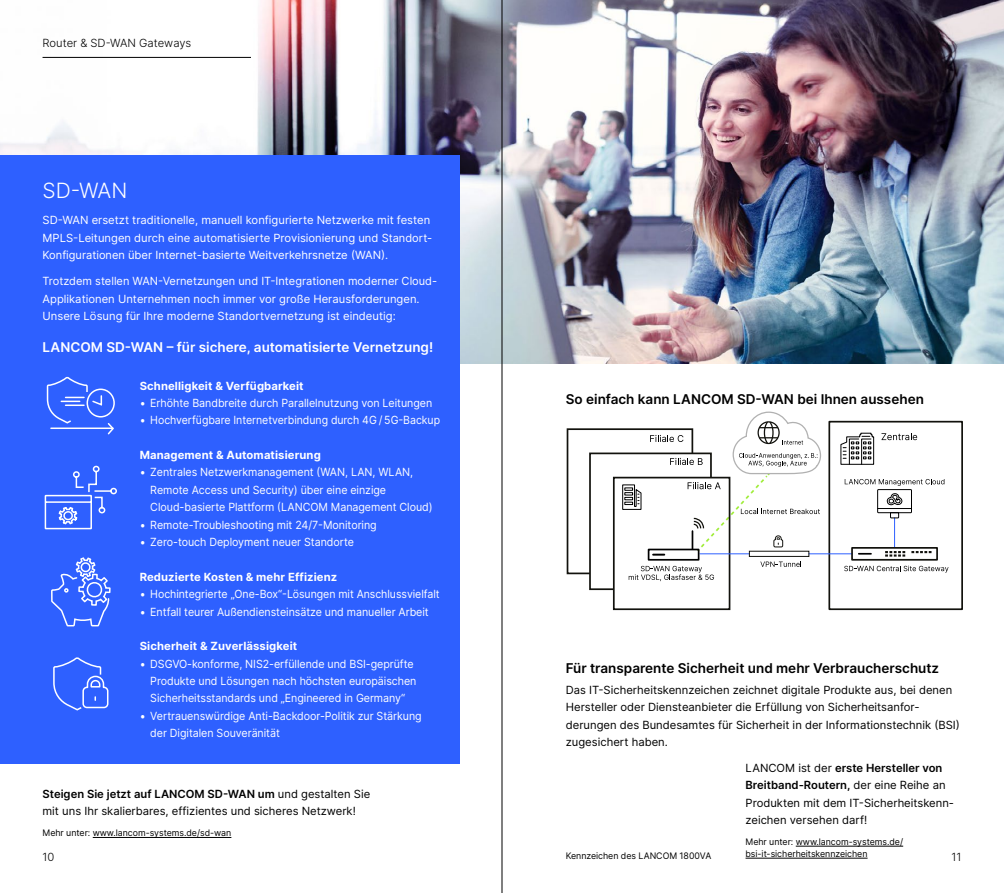
<style>
.page{position:relative;width:1004px;height:893px;background:#fff}
.page>*{position:absolute;margin:0;border:0;box-sizing:border-box;transform-origin:0 0}
.t1{font:300 21px "Inter";color:#fff}
.t2{font:600 13.5px "Inter";color:#000}
.t3{font:600 13.5px "Inter";color:#fff}
.t4{font:11.25px/17.4px "Inter";letter-spacing:-.005em;color:#fff;scale:.95 1}
.t5{font:11.25px/17.4px "Inter";color:#000}
.t6{font:11.25px/17.4px "Inter";letter-spacing:-.005em;color:#fff}
.t7{font:700 11.25px "Inter";letter-spacing:.01em;color:#fff}
.t8{font:11.25px "Inter";letter-spacing:-.005em;color:#fff;scale:.94 1}
.t9{font:300 11.25px "Inter";color:#000}
.t10{font:9px/12px "Inter";letter-spacing:-.005em;color:#000}
.s1{font-weight:600}
</style>
<div class="page">
<img style="left:0;top:0;width:1003px;height:363px">
<div style="left:0;top:155px;width:459px;height:608px;background:#2e60ff"></div>
<div style="left:613px;top:477px;width:117px;height:133px;border:2px solid #12120d"></div>
<div style="left:828px;top:421px;width:134px;height:189px;border:2px solid #12120d"></div>
<hr style="left:808px;top:553px;width:44px;height:1px;background:#2e60ff">
<div style="left:851px;top:547px;width:86px;height:14px;border:2px solid #12120d"></div>
<svg style="left:912px;top:551px;width:18px;height:3px"></svg>
<svg style="left:858px;top:553px;width:13px;height:2px"></svg>
<svg style="left:840px;top:432px;width:34px;height:33px"></svg>
<svg style="left:886px;top:513px;width:18px;height:44px"></svg>
<div style="left:877px;top:489px;width:34px;height:24px;border:1px solid #000"></div>
<hr style="left:877px;top:508px;width:34px;height:1px;background:#000">
<svg style="left:886px;top:493px;width:16px;height:12px"></svg>
<svg style="left:881px;top:433px;width:36px;height:7px"></svg>
<svg style="left:844px;top:566px;width:104px;height:7px"></svg>
<svg style="left:844px;top:479px;width:100px;height:7px"></svg>
<svg style="left:566px;top:411px;width:255px;height:180px"></svg>
<svg style="left:46px;top:376px;width:69px;height:59px"></svg>
<svg style="left:44px;top:465px;width:73px;height:162px"></svg>
<svg style="left:53px;top:657px;width:56px;height:54px"></svg>
<hr style="left:93px;top:837px;width:138px;height:1px;background:#000">
<hr style="left:795px;top:846px;width:108px;height:1px;background:#000">
<hr style="left:745px;top:858px;width:122px;height:1px;background:#000">
<hr style="left:501px;top:0;width:1px;height:893px;background:#000">
<hr style="left:43px;top:57px;width:208px;height:1px;background:#000">
<p class="t9" style="left:43px;top:35px;width:150px">Router &amp; SD-WAN Gateways</p>
<h1 class="t1" style="left:43px;top:176px;width:86px">SD-WAN</h1>
<p class="t6" style="left:43px;top:211px;width:391px">SD-WAN ersetzt traditionelle, manuell konfigurierte Netzwerke mit festen<br>MPLS-Leitungen durch eine automatisierte Provisionierung und Standort-<br>Konfigurationen über Internet-basierte Weitverkehrsnetze (WAN).</p>
<p class="t6" style="left:43px;top:272px;width:396px">Trotzdem stellen WAN-Vernetzungen und IT-Integrationen moderner Cloud-<br>Applikationen Unternehmen noch immer vor große Herausforderungen.<br>Unsere Lösung für Ihre moderne Standortvernetzung ist eindeutig:</p>
<p class="t3" style="left:43px;top:337px;width:392px">LANCOM SD-WAN – für sichere, automatisierte Vernetzung!</p>
<p class="t7" style="left:140px;top:377px;width:165px">Schnelligkeit &amp; Verfügbarkeit</p>
<p class="t4" style="left:140px;top:394px;width:309px">• Erhöhte Bandbreite durch Parallelnutzung von Leitungen</p>
<p class="t8" style="left:140px;top:412px;width:321px">• Hochverfügbare Internetverbindung durch 4G / 5G-Backup</p>
<p class="t7" style="left:140px;top:446px;width:183px">Management &amp; Automatisierung</p>
<p class="t4" style="left:150px;top:463px;width:299px;text-indent:-11px">• Zentrales Netzwerkmanagement (WAN, LAN, WLAN,<br>Remote Access und Security) über eine einzige<br>Cloud-basierte Plattform (LANCOM Management Cloud)</p>
<p class="t4" style="left:140px;top:515px;width:251px">• Remote-Troubleshooting mit 24/7-Monitoring</p>
<p class="t4" style="left:140px;top:533px;width:227px">• Zero-touch Deployment neuer Standorte</p>
<p class="t7" style="left:140px;top:568px;width:199px">Reduzierte Kosten &amp; mehr Effizienz</p>
<p class="t8" style="left:140px;top:586px;width:320px">• Hochintegrierte „One-Box“-Lösungen mit Anschlussvielfalt</p>
<p class="t4" style="left:140px;top:602px;width:306px">• Entfall teurer Außendiensteinsätze und manueller Arbeit</p>
<p class="t7" style="left:140px;top:638px;width:159px">Sicherheit &amp; Zuverlässigkeit</p>
<p class="t4" style="left:150px;top:655px;width:282px;text-indent:-11px">• DSGVO-konforme, NIS2-erfüllende und BSI-geprüfte<br>Produkte und Lösungen nach höchsten europäischen<br>Sicherheitsstandards und „Engineered in Germany“</p>
<p class="t4" style="left:150px;top:707px;width:287px;text-indent:-11px">• Vertrauenswürdige Anti-Backdoor-Politik zur Stärkung der Digitalen Souveränität</p>
<p class="t2" style="left:566px;top:389px;width:359px">So einfach kann LANCOM SD-WAN bei Ihnen aussehen</p>
<p class="t2" style="left:566px;top:658px;width:375px">Für transparente Sicherheit und mehr Verbraucherschutz</p>
<p class="t5" style="left:566px;top:681px;width:396px">Das IT-Sicherheitskennzeichen zeichnet digitale Produkte aus, bei denen Hersteller oder Diensteanbieter die Erfüllung von Sicherheitsanfor&shy;derungen des Bundesamtes für Sicherheit in der Informationstechnik (BSI) zugesichert haben.</p>
<p class="t5" style="left:745px;top:759px;width:210px">LANCOM ist der <span class="s1">erste Hersteller von Breitband-Routern,</span> der eine Reihe an Produkten mit dem IT-Sicherheitskenn&shy;zeichen versehen darf!</p>
<p class="t10" style="left:745px;top:835px;width:159px">Mehr unter: www.lancom-systems.de/ bsi-it-sicherheitskennzeichen</p>
<p class="t5" style="left:43px;top:785px;width:329px"><span class="s1">Steigen Sie jetzt auf LANCOM SD-WAN um</span> und gestalten Sie mit uns Ihr skalierbares, effizientes und sicheres Netzwerk!</p>
<p class="t10" style="left:43px;top:826px;width:190px">Mehr unter: www.lancom-systems.de/sd-wan</p>
<p class="t10" style="left:566px;top:849px;width:147px">Kennzeichen des LANCOM 1800VA</p>
<p class="t9" style="left:43px;top:849px;width:13px">10</p>
<p class="t9" style="left:951px;top:849px;width:12px">11</p>
</div>
